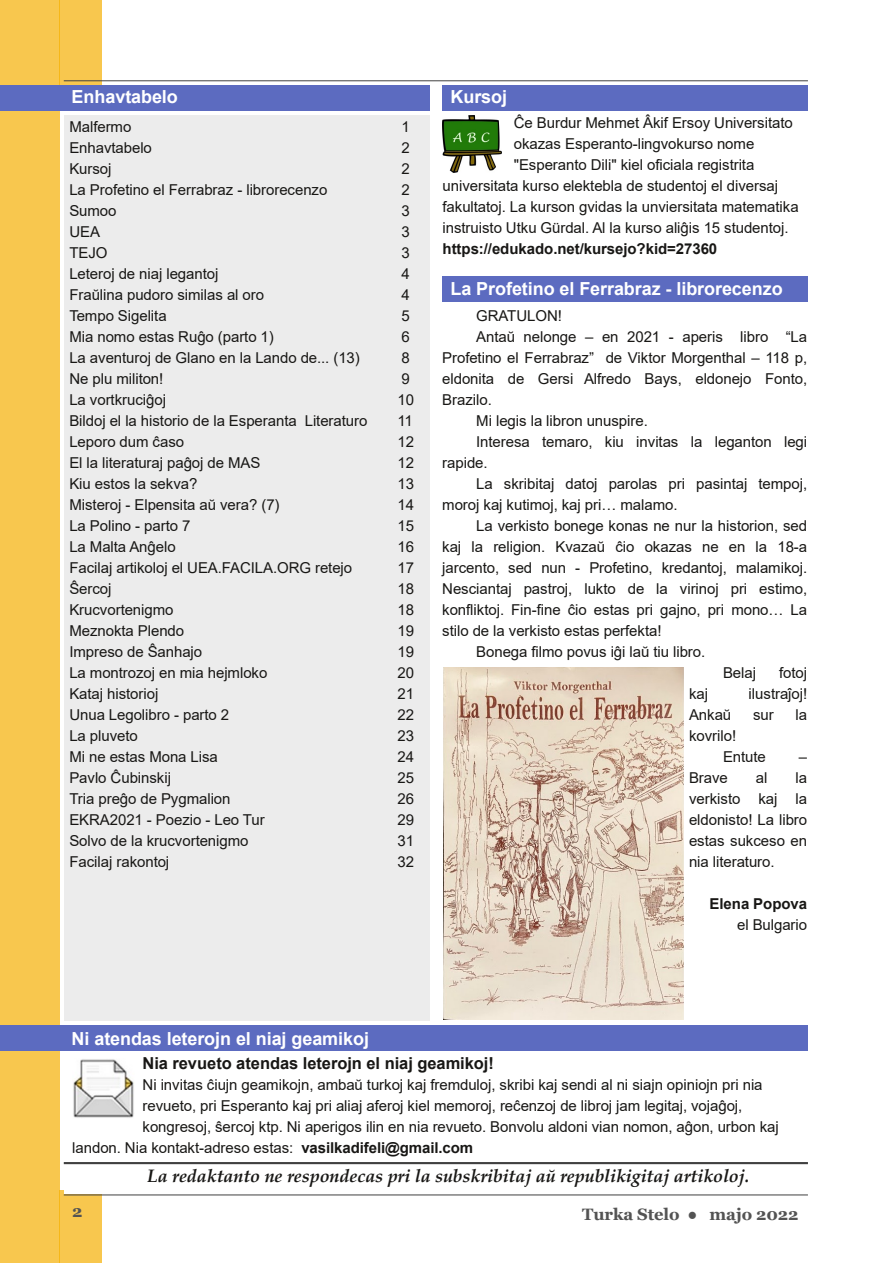
<style>
.page{position:relative;width:893px;height:1263px;background:#fff}
.page>*{position:absolute;margin:0;border:0;box-sizing:border-box;transform-origin:0 0}
.t1{font:700 18px "Arial";letter-spacing:-.005em;color:#fff}
.t2{font:italic 700 18px "Palatino Linotype";letter-spacing:-.005em;color:#181715}
.t3{font:700 16.5px "Arial";color:#181715}
.t4{font:700 16.5px "Georgia";letter-spacing:-.005em;color:#535353}
.t5{font:15px/21px "Arial";letter-spacing:-.005em;color:#181715}
.t6{font:700 15px "Arial";letter-spacing:-.005em;color:#181715}
.s1{font-weight:700}
</style>
<div class="page">
<div style="left:60px;top:0;width:42px;height:85px;background:#f8c74e"></div>
<div style="left:60px;top:1191px;width:42px;height:72px;background:#f8c74e"></div>
<div style="left:0;top:0;width:60px;height:1263px;background:#f8c74e"></div>
<hr style="left:64px;top:81px;width:744px;height:1px;background:#404040">
<hr style="left:64px;top:1195px;width:744px;height:1px;background:#404040">
<div style="left:65px;top:1051px;width:122px;height:142px;background:#fff"></div>
<div style="left:0;top:1025px;width:808px;height:25px;background:#5c6bc0"></div>
<img style="left:73px;top:1059px;width:61px;height:59px">
<hr style="left:64px;top:1162px;width:744px;height:2px;background:#404040">
<div style="left:0;top:85px;width:429px;height:26px;background:#5c6bc0"></div>
<div style="left:442px;top:85px;width:366px;height:26px;background:#5c6bc0"></div>
<div style="left:64px;top:115px;width:365px;height:905px;background:#ececec"></div>
<img style="left:442px;top:115px;width:59px;height:57px">
<div style="left:442px;top:276px;width:366px;height:26px;background:#5c6bc0"></div>
<img style="left:444px;top:668px;width:239px;height:351px">
<p class="t1" style="left:72px;top:87px;width:108px">Enhavtabelo</p>
<p class="t1" style="left:450px;top:87px;width:58px">Kursoj</p>
<p class="t5" style="left:69px;top:116px;width:64px">Malfermo</p>
<p class="t5" style="left:401px;top:116px;width:10px">1</p>
<p class="t5" style="left:69px;top:137px;width:84px">Enhavtabelo</p>
<p class="t5" style="left:401px;top:137px;width:10px">2</p>
<p class="t5" style="left:69px;top:158px;width:44px">Kursoj</p>
<p class="t5" style="left:401px;top:158px;width:10px">2</p>
<p class="t5" style="left:69px;top:179px;width:260px">La Profetino el Ferrabraz - librorecenzo</p>
<p class="t5" style="left:401px;top:179px;width:10px">2</p>
<p class="t5" style="left:69px;top:200px;width:49px">Sumoo</p>
<p class="t5" style="left:401px;top:200px;width:10px">3</p>
<p class="t5" style="left:69px;top:221px;width:32px">UEA</p>
<p class="t5" style="left:401px;top:221px;width:10px">3</p>
<p class="t5" style="left:69px;top:242px;width:40px">TEJO</p>
<p class="t5" style="left:401px;top:242px;width:10px">3</p>
<p class="t5" style="left:69px;top:263px;width:150px">Leteroj de niaj legantoj</p>
<p class="t5" style="left:401px;top:263px;width:10px">4</p>
<p class="t5" style="left:69px;top:284px;width:196px">Fraŭlina pudoro similas al oro</p>
<p class="t5" style="left:401px;top:284px;width:10px">4</p>
<p class="t5" style="left:69px;top:305px;width:99px">Tempo Sigelita</p>
<p class="t5" style="left:401px;top:305px;width:10px">5</p>
<p class="t5" style="left:69px;top:326px;width:206px">Mia nomo estas Ruĝo (parto 1)</p>
<p class="t5" style="left:401px;top:326px;width:10px">6</p>
<p class="t5" style="left:69px;top:347px;width:292px">La aventuroj de Glano en la Lando de... (13)</p>
<p class="t5" style="left:401px;top:347px;width:10px">8</p>
<p class="t5" style="left:69px;top:368px;width:96px">Ne plu militon!</p>
<p class="t5" style="left:401px;top:368px;width:10px">9</p>
<p class="t5" style="left:69px;top:389px;width:98px">La vortkruciĝoj</p>
<p class="t5" style="left:397px;top:389px;width:18px">10</p>
<p class="t5" style="left:69px;top:410px;width:299px">Bildoj el la historio de la Esperanta Literaturo</p>
<p class="t5" style="left:397px;top:410px;width:17px">11</p>
<p class="t5" style="left:69px;top:431px;width:116px">Leporo dum ĉaso</p>
<p class="t5" style="left:397px;top:431px;width:18px">12</p>
<p class="t5" style="left:69px;top:452px;width:193px">El la literaturaj paĝoj de MAS</p>
<p class="t5" style="left:397px;top:452px;width:18px">12</p>
<p class="t5" style="left:69px;top:473px;width:130px">Kiu estos la sekva?</p>
<p class="t5" style="left:397px;top:473px;width:18px">13</p>
<p class="t5" style="left:69px;top:494px;width:212px">Misteroj - Elpensita aŭ vera? (7)</p>
<p class="t5" style="left:397px;top:494px;width:18px">14</p>
<p class="t5" style="left:69px;top:515px;width:122px">La Polino - parto 7</p>
<p class="t5" style="left:397px;top:515px;width:18px">15</p>
<p class="t5" style="left:69px;top:536px;width:108px">La Malta Anĝelo</p>
<p class="t5" style="left:397px;top:536px;width:18px">16</p>
<p class="t5" style="left:69px;top:557px;width:284px">Facilaj artikoloj el UEA.FACILA.ORG retejo</p>
<p class="t5" style="left:397px;top:557px;width:18px">17</p>
<p class="t5" style="left:69px;top:578px;width:44px">Ŝercoj</p>
<p class="t5" style="left:397px;top:578px;width:18px">18</p>
<p class="t5" style="left:69px;top:599px;width:106px">Krucvortenigmo</p>
<p class="t5" style="left:397px;top:599px;width:18px">18</p>
<p class="t5" style="left:69px;top:620px;width:116px">Meznokta Plendo</p>
<p class="t5" style="left:397px;top:620px;width:18px">19</p>
<p class="t5" style="left:69px;top:641px;width:134px">Impreso de Ŝanhajo</p>
<p class="t5" style="left:397px;top:641px;width:18px">19</p>
<p class="t5" style="left:69px;top:662px;width:200px">La montrozoj en mia hejmloko</p>
<p class="t5" style="left:397px;top:662px;width:18px">20</p>
<p class="t5" style="left:69px;top:683px;width:90px">Kataj historioj</p>
<p class="t5" style="left:397px;top:683px;width:18px">21</p>
<p class="t5" style="left:69px;top:704px;width:161px">Unua Legolibro - parto 2</p>
<p class="t5" style="left:397px;top:704px;width:18px">22</p>
<p class="t5" style="left:69px;top:725px;width:70px">La pluveto</p>
<p class="t5" style="left:397px;top:725px;width:18px">23</p>
<p class="t5" style="left:69px;top:746px;width:150px">Mi ne estas Mona Lisa</p>
<p class="t5" style="left:397px;top:746px;width:18px">24</p>
<p class="t5" style="left:69px;top:767px;width:103px">Pavlo Ĉubinskij</p>
<p class="t5" style="left:397px;top:767px;width:18px">25</p>
<p class="t5" style="left:69px;top:788px;width:163px">Tria preĝo de Pygmalion</p>
<p class="t5" style="left:397px;top:788px;width:18px">26</p>
<p class="t5" style="left:69px;top:809px;width:197px">EKRA2021 - Poezio - Leo Tur</p>
<p class="t5" style="left:397px;top:809px;width:18px">29</p>
<p class="t5" style="left:69px;top:830px;width:181px">Solvo de la krucvortenigmo</p>
<p class="t5" style="left:397px;top:830px;width:18px">31</p>
<p class="t5" style="left:69px;top:851px;width:101px">Facilaj rakontoj</p>
<p class="t5" style="left:397px;top:851px;width:18px">32</p>
<p class="t5" style="left:514px;top:113px;width:280px">Ĉe Burdur Mehmet Âkif Ersoy Universitato</p>
<p class="t5" style="left:514px;top:134px;width:242px">okazas Esperanto-lingvokurso nome</p>
<p class="t5" style="left:514px;top:155px;width:242px">"Esperanto Dili" kiel oficiala registrita</p>
<p class="t5" style="left:442px;top:176px;width:337px">universitata kurso elektebla de studentoj el diversaj</p>
<p class="t5" style="left:442px;top:197px;width:358px">fakultatoj. La kurson gvidas la unviersitata matematika</p>
<p class="t5" style="left:442px;top:218px;width:348px">instruisto Utku Gürdal. Al la kurso aliĝis 15 studentoj.</p>
<p class="t6" style="left:442px;top:241px;width:276px">https://edukado.net/kursejo?kid=27360</p>
<p class="t1" style="left:450px;top:278px;width:334px">La Profetino el Ferrabraz - librorecenzo</p>
<p class="t5" style="left:476px;top:306px;width:87px">GRATULON!</p>
<p class="t5" style="left:476px;top:327px;width:332px">Antaŭ nelonge – en 2021 - aperis libro “La</p>
<p class="t5" style="left:442px;top:348px;width:366px">Profetino el Ferrabraz” de Viktor Morgenthal – 118 p,</p>
<p class="t5" style="left:442px;top:369px;width:366px">eldonita de Gersi Alfredo Bays, eldonejo Fonto,</p>
<p class="t5" style="left:442px;top:390px;width:51px">Brazilo.</p>
<p class="t5" style="left:476px;top:411px;width:173px">Mi legis la libron unuspire.</p>
<p class="t5" style="left:476px;top:432px;width:332px">Interesa temaro, kiu invitas la leganton legi</p>
<p class="t5" style="left:442px;top:453px;width:47px">rapide.</p>
<p class="t5" style="left:476px;top:474px;width:332px">La skribitaj datoj parolas pri pasintaj tempoj,</p>
<p class="t5" style="left:442px;top:495px;width:237px">moroj kaj kutimoj, kaj pri… malamo.</p>
<p class="t5" style="left:476px;top:516px;width:332px">La verkisto bonege konas ne nur la historion, sed</p>
<p class="t5" style="left:442px;top:537px;width:366px">kaj la religion. Kvazaŭ ĉio okazas ne en la 18-a</p>
<p class="t5" style="left:442px;top:558px;width:366px">jarcento, sed nun - Profetino, kredantoj, malamikoj.</p>
<p class="t5" style="left:442px;top:579px;width:366px">Nesciantaj pastroj, lukto de la virinoj pri estimo,</p>
<p class="t5" style="left:442px;top:600px;width:366px">konfliktoj. Fin-fine ĉio estas pri gajno, pri mono… La</p>
<p class="t5" style="left:442px;top:621px;width:221px">stilo de la verkisto estas perfekta!</p>
<p class="t5" style="left:476px;top:642px;width:231px">Bonega filmo povus iĝi laŭ tiu libro.</p>
<p class="t5" style="left:723px;top:663px;width:35px">Belaj</p>
<p class="t5" style="left:779px;top:663px;width:29px">fotoj</p>
<p class="t5" style="left:689px;top:684px;width:21px">kaj</p>
<p class="t5" style="left:749px;top:684px;width:60px">ilustraĵoj!</p>
<p class="t5" style="left:689px;top:705px;width:44px">Ankaŭ</p>
<p class="t5" style="left:753px;top:705px;width:22px">sur</p>
<p class="t5" style="left:796px;top:705px;width:13px">la</p>
<p class="t5" style="left:723px;top:726px;width:44px;text-indent:-34px">kovrilo!<br>Entute</p>
<p class="t5" style="left:799px;top:747px;width:10px">–</p>
<p class="t5" style="left:689px;top:768px;width:120px;text-align:justify;text-indent:107px">la verkisto kaj la eldonisto! La libro estas sukceso en nia literaturo.</p>
<p class="t6" style="left:710px;top:896px;width:99px">Elena Popova</p>
<p class="t5" style="left:737px;top:915px;width:72px">el Bulgario</p>
<p class="t5" style="left:689px;top:768px;width:40px">Brave</p>
<p class="t5" style="left:756px;top:768px;width:13px">al</p>
<p class="t1" style="left:72px;top:1028px;width:299px">Ni atendas leterojn el niaj geamikoj</p>
<p class="t3" style="left:143px;top:1053px;width:353px">Nia revueto atendas leterojn el niaj geamikoj!</p>
<p class="t5" style="left:143px;top:1074px;width:622px">Ni invitas ĉiujn geamikojn, ambaŭ turkoj kaj fremduloj, skribi kaj sendi al ni siajn opiniojn pri nia</p>
<p class="t5" style="left:143px;top:1095px;width:601px">revueto, pri Esperanto kaj pri aliaj aferoj kiel memoroj, reĉenzoj de libroj jam legitaj, vojaĝoj,</p>
<p class="t5" style="left:143px;top:1116px;width:638px">kongresoj, ŝercoj ktp. Ni aperigos ilin en nia revueto. Bonvolu aldoni vian nomon, aĝon, urbon kaj</p>
<p class="t5" style="left:72px;top:1137px;width:402px">landon. Nia kontakt-adreso estas: <span class="s1">vasilkadifeli@gmail.com</span></p>
<p class="t2" style="left:147px;top:1168px;width:604px">La redaktanto ne respondecas pri la subskribitaj aŭ republikigitaj artikoloj.</p>
<p class="t4" style="left:72px;top:1201px;width:12px">2</p>
<p class="t4" style="left:582px;top:1204px;width:218px">Turka Stelo ● majo 2022</p>
</div>
